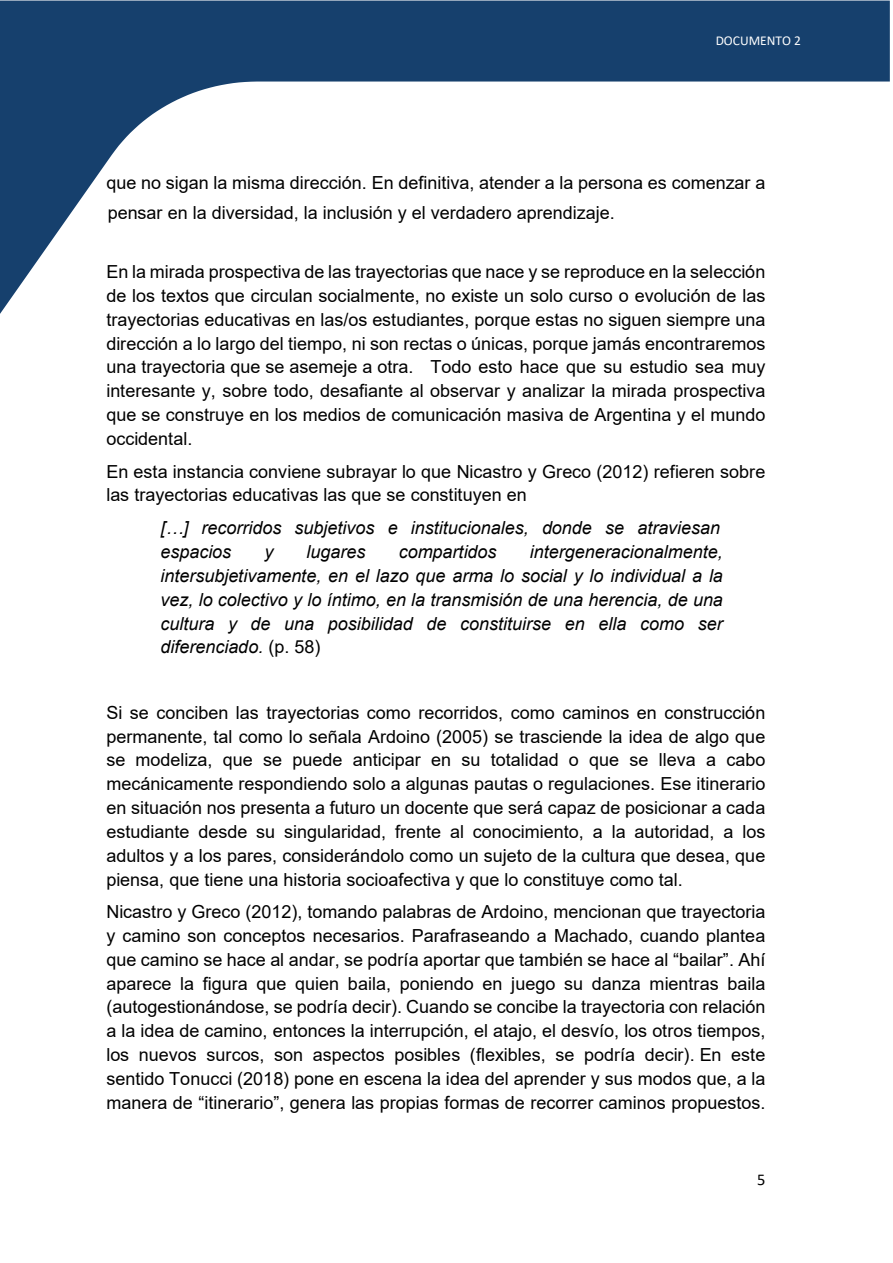
<style>
.page{position:relative;width:893px;height:1263px;background:#fff}
.page>*{position:absolute;margin:0;border:0;box-sizing:border-box;transform-origin:0 0}
.t1{font:18px/23.9px "Arial";color:#000;text-align:justify}
.t2{font:italic 18px/23.9px "Arial";color:#000}
.t3{font:16.5px "Calibri";color:#000}
.t4{font:13.5px "Calibri";color:#fff}
.s1{font-style:normal}
</style>
<div class="page">
<svg style="left:0;top:1px;width:890px;height:313px"></svg>
<div style="left:716px;top:33px;width:101px;height:15px;background:#16406d"></div>
<img style="left:106px;top:233px;width:679px;height:81px">
<div style="left:106px;top:261px;width:659px;height:21px;background:#fff"></div>
<div style="left:106px;top:285px;width:659px;height:21px;background:#fff"></div>
<div style="left:106px;top:309px;width:659px;height:21px;background:#fff"></div>
<p class="t4" style="left:716px;top:31px;width:87px">DOCUMENTO 2</p>
<p class="t1" style="left:106px;top:168px;width:661px;line-height:29.8px">que no sigan la misma dirección. En definitiva, atender a la persona es comenzar a pensar en la diversidad, la inclusión y el verdadero aprendizaje.</p>
<p class="t1" style="left:106px;top:260px;width:661px">En la mirada prospectiva de las trayectorias que nace y se reproduce en la selección de los textos que circulan socialmente, no existe un solo curso o evolución de las trayectorias educativas en las/os estudiantes, porque estas no siguen siempre una dirección a lo largo del tiempo, ni son rectas o únicas, porque jamás encontraremos una trayectoria que se asemeje a otra. Todo esto hace que su estudio sea muy interesante y, sobre todo, desafiante al observar y analizar la mirada prospectiva que se construye en los medios de comunicación masiva de Argentina y el mundo occidental.</p>
<p class="t1" style="left:106px;top:459px;width:661px">En esta instancia conviene subrayar lo que Nicastro y Greco (2012) refieren sobre las trayectorias educativas las que se constituyen en</p>
<p class="t2" style="left:160px;top:516px;width:561px">[…] recorridos subjetivos e institucionales, donde se atraviesan espacios</p>
<p class="t2" style="left:160px;top:540px;width:564px;text-align:justify;text-indent:369px">intergeneracionalmente, intersubjetivamente, en el lazo que arma lo social y lo individual a la vez, lo colectivo y lo íntimo, en la transmisión de una herencia, de una cultura y de una posibilidad de constituirse en ella como ser diferenciado. <span class="s1">(p. 58)</span></p>
<p class="t2" style="left:265px;top:540px;width:10px">y</p>
<p class="t2" style="left:307px;top:540px;width:60px">lugares</p>
<p class="t2" style="left:399px;top:540px;width:99px">compartidos</p>
<p class="t1" style="left:106px;top:700px;width:661px">Si se conciben las trayectorias como recorridos, como caminos en construcción permanente, tal como lo señala Ardoino (2005) se trasciende la idea de algo que se modeliza, que se puede anticipar en su totalidad o que se lleva a cabo mecánicamente respondiendo solo a algunas pautas o regulaciones. Ese itinerario en situación nos presenta a futuro un docente que será capaz de posicionar a cada estudiante desde su singularidad, frente al conocimiento, a la autoridad, a los adultos y a los pares, considerándolo como un sujeto de la cultura que desea, que piensa, que tiene una historia socioafectiva y que lo constituye como tal.</p>
<p class="t1" style="left:106px;top:900px;width:661px">Nicastro y Greco (2012), tomando palabras de Ardoino, mencionan que trayectoria y camino son conceptos necesarios. Parafraseando a Machado, cuando plantea que camino se hace al andar, se podría aportar que también se hace al “bailar”. Ahí aparece la figura que quien baila, poniendo en juego su danza mientras baila (autogestionándose, se podría decir). Cuando se concibe la trayectoria con relación a la idea de camino, entonces la interrupción, el atajo, el desvío, los otros tiempos, los nuevos surcos, son aspectos posibles (flexibles, se podría decir). En este sentido Tonucci (2018) pone en escena la idea del aprender y sus modos que, a la manera de “itinerario”, genera las propias formas de recorrer caminos propuestos.</p>
<p class="t3" style="left:757px;top:1168px;width:10px">5</p>
</div>
